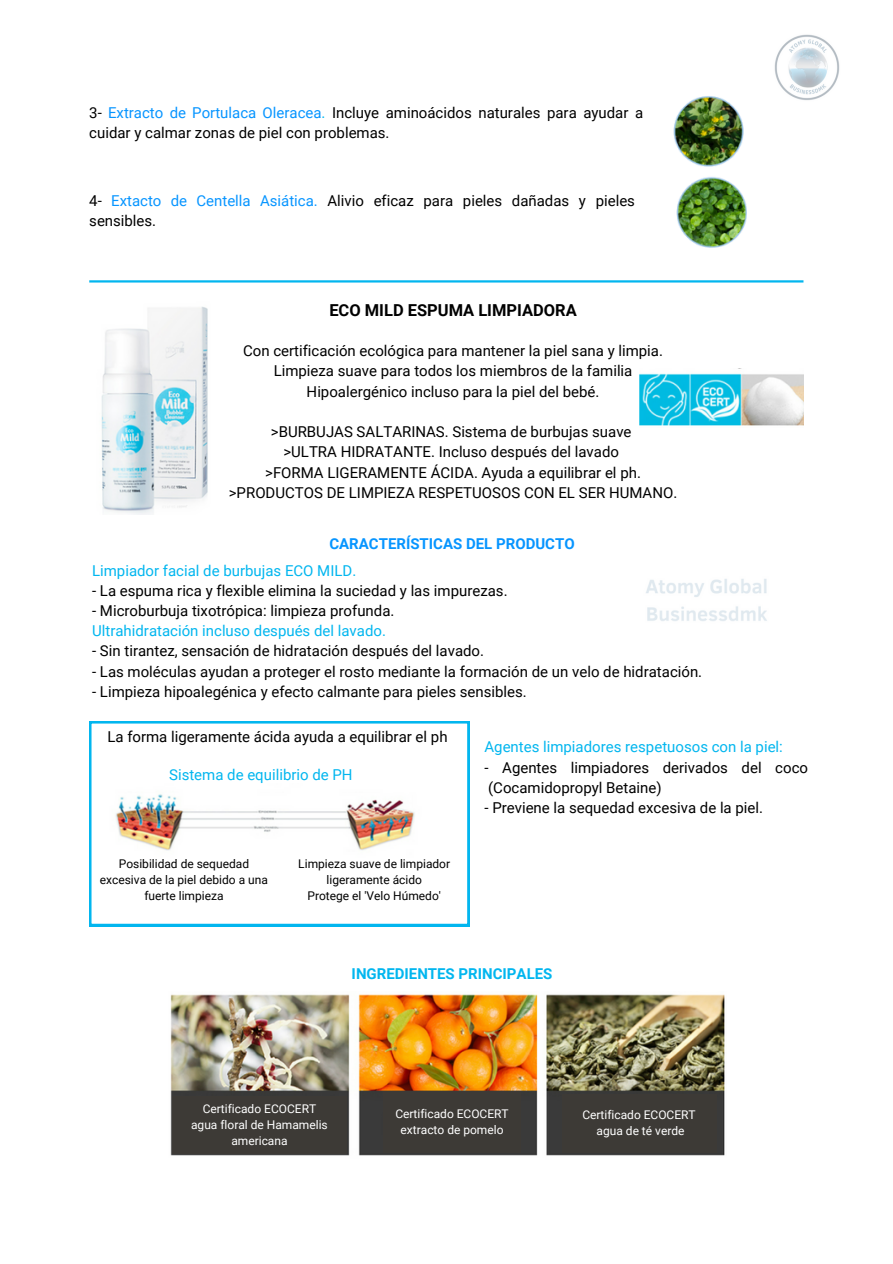
<style>
.page{position:relative;width:893px;height:1264px;background:#fff}
.page>*{position:absolute;margin:0;border:0;box-sizing:border-box;transform-origin:0 0}
.t1{font:700 16.5px "Roboto";color:#000}
.t2{font:15px/20.2px "Roboto";color:#000}
.t3{font:15px "Roboto";color:#02b6ef}
.t4{font:700 15px "Roboto";color:#0795ff}
.t5{font:700 15px "Roboto";color:#02b6ef}
.t6{font:12px/16px "Roboto";color:#000;text-align:center}
.t7{font:12px/15.8px "Roboto";color:#fff;text-align:center}
.s1{color:#0795ff}
.s2{color:#02b6ef}
</style>
<div class="page">
<img style="left:673px;top:96px;width:73px;height:152px">
<hr style="left:89px;top:280px;width:714px;height:2px;background:#02b6ef">
<img style="left:101px;top:306px;width:107px;height:208px">
<img style="left:639px;top:373px;width:164px;height:53px">
<svg style="left:89px;top:721px;width:380px;height:205px"></svg>
<img style="left:170px;top:994px;width:555px;height:162px">
<div style="left:172px;top:1096px;width:174px;height:57px;background:#3d3a36"></div>
<div style="left:383px;top:1090px;width:137px;height:62px;background:#3d3a36"></div>
<div style="left:562px;top:1094px;width:154px;height:58px;background:#3d3a36"></div>
<img style="left:774px;top:34px;width:66px;height:66px">
<img style="left:646px;top:579px;width:121px;height:42px">
<p class="t2" style="left:89px;top:102px;width:555px">3- <span class="s1">Extracto de Portulaca Oleracea</span><span class="s2">.</span> Incluye aminoácidos naturales para ayudar a cuidar y calmar zonas de piel con problemas.</p>
<p class="t2" style="left:89px;top:190px;width:547px">4- <span class="s1">Extacto de Centella Asiática.</span> Alivio eficaz para pieles dañadas y pieles sensibles.</p>
<p class="t1" style="left:329px;top:300px;width:249px">ECO MILD ESPUMA LIMPIADORA</p>
<p class="t2" style="left:243px;top:341px;width:421px;text-align:center">Con certificación ecológica para mantener la piel sana y limpia.<br>Limpieza suave para todos los miembros de la familia<br>Hipoalergénico incluso para la piel del bebé.</p>
<p class="t2" style="left:229px;top:422px;width:450px;text-align:center">&gt;BURBUJAS SALTARINAS. Sistema de burbujas suave<br>&gt;ULTRA HIDRATANTE. Incluso después del lavado<br>&gt;FORMA LIGERAMENTE ÁCIDA. Ayuda a equilibrar el ph. &gt;PRODUCTOS DE LIMPIEZA RESPETUOSOS CON EL SER HUMANO.</p>
<p class="t4" style="left:329px;top:535px;width:247px">CARACTERÍSTICAS DEL PRODUCTO</p>
<p class="t3" style="left:92px;top:561px;width:266px">Limpiador facial de burbujas ECO MILD.</p>
<p class="t2" style="left:92px;top:580px;width:417px">- La espuma rica y flexible elimina la suciedad y las impurezas.</p>
<p class="t2" style="left:92px;top:600px;width:304px">- Microburbuja tixotrópica: limpieza profunda.</p>
<p class="t3" style="left:92px;top:622px;width:295px">Ultrahidratación incluso después del lavado.</p>
<p class="t2" style="left:92px;top:641px;width:393px">- Sin tirantez, sensación de hidratación después del lavado.</p>
<p class="t2" style="left:92px;top:661px;width:611px">- Las moléculas ayudan a proteger el rosto mediante la formación de un velo de hidratación.</p>
<p class="t2" style="left:92px;top:681px;width:436px">- Limpieza hipoalegénica y efecto calmante para pieles sensibles.</p>
<p class="t2" style="left:107px;top:727px;width:341px">La forma ligeramente ácida ayuda a equilibrar el ph</p>
<p class="t3" style="left:169px;top:765px;width:185px">Sistema de equilibrio de PH</p>
<p class="t6" style="left:100px;top:856px;width:169px">Posibilidad de sequedad excesiva de la piel debido a una fuerte limpieza</p>
<p class="t6" style="left:298px;top:856px;width:153px">Limpieza suave de limpiador ligeramente ácido<br>Protege el 'Velo Húmedo'</p>
<p class="t3" style="left:484px;top:738px;width:300px">Agentes limpiadores respetuosos con la piel:</p>
<p class="t2" style="left:484px;top:757px;width:325px">- Agentes limpiadores derivados del coco (Cocamidopropyl Betaine)</p>
<p class="t2" style="left:484px;top:798px;width:280px">- Previene la sequedad excesiva de la piel.</p>
<p class="t5" style="left:351px;top:964px;width:202px">INGREDIENTES PRINCIPALES</p>
<p class="t7" style="left:191px;top:1101px;width:138px">Certificado ECOCERT agua floral de Hamamelis americana</p>
<p class="t7" style="left:395px;top:1105px;width:115px">Certificado ECOCERT extracto de pomelo</p>
<p class="t7" style="left:582px;top:1107px;width:115px">Certificado ECOCERT agua de té verde</p>
</div>
